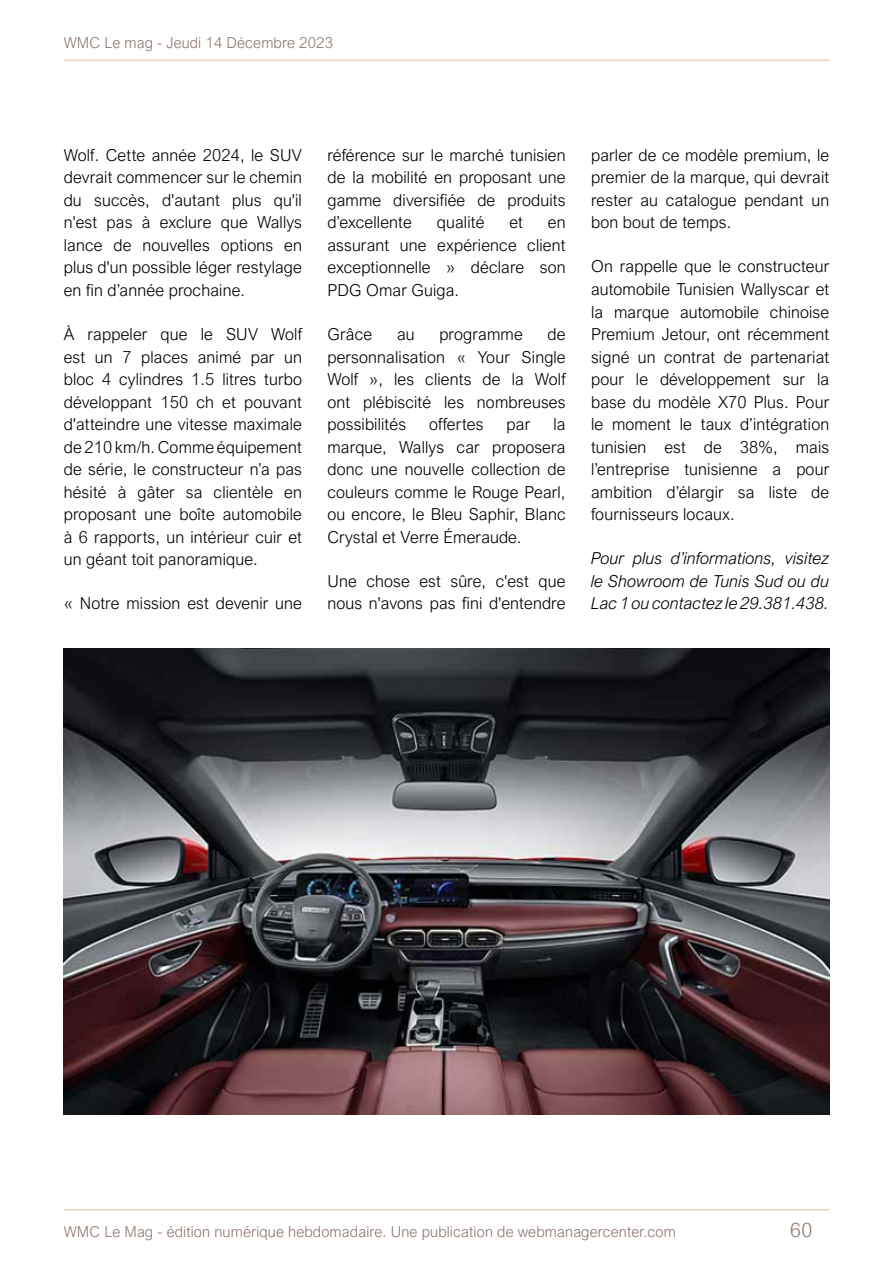
<style>
.page{position:relative;width:893px;height:1263px;background:#fff}
.page>*{position:absolute;margin:0;border:0;box-sizing:border-box;transform-origin:0 0}
.t1{font:300 19.5px "Arial Nova W07";color:#8b776e}
.t2{font:300 16.5px/22.5px "Arial Nova";letter-spacing:.01em;color:#000;text-align:justify}
.t3{font:italic 300 16.5px/22.5px "Arial Nova";letter-spacing:.01em;color:#000;text-align:justify}
.t4{font:300 15px "Arial Nova W07";letter-spacing:.01em;color:#8b776e}
</style>
<div class="page">
<hr style="left:64px;top:60px;width:765px;height:1px;background:#e0cda9">
<hr style="left:64px;top:1209px;width:765px;height:1px;background:#e0cda9">
<img style="left:64px;top:648px;width:765px;height:466px">
<p class="t4" style="left:64px;top:34px;width:271px">WMC Le mag - Jeudi 14 Décembre 2023</p>
<p class="t2" style="left:64px;top:144px;width:240px">Wolf. Cette année 2024, le SUV devrait commencer sur le chemin du succès, d'autant plus qu'il n'est pas à exclure que Wallys lance de nouvelles options en plus d'un possible léger restylage en fin d’année prochaine.</p>
<p class="t2" style="left:64px;top:323px;width:240px">À rappeler que le SUV Wolf est un 7 places animé par un bloc 4 cylindres 1.5 litres turbo développant 150 ch et pouvant d'atteindre une vitesse maximale de 210 km/h. Comme équipement de série, le constructeur n’a pas hésité à gâter sa clientèle en proposant une boîte automobile à 6 rapports, un intérieur cuir et un géant toit panoramique.</p>
<p class="t2" style="left:64px;top:592px;width:240px">« Notre mission est devenir une</p>
<p class="t2" style="left:327px;top:144px;width:240px">référence sur le marché tunisien de la mobilité en proposant une gamme diversifiée de produits d’excellente</p>
<p class="t2" style="left:437px;top:211px;width:49px">qualité</p>
<p class="t2" style="left:509px;top:211px;width:15px">et</p>
<p class="t2" style="left:327px;top:211px;width:240px;text-indent:220px">en assurant une expérience client exceptionnelle » déclare son PDG Omar Guiga.</p>
<p class="t2" style="left:327px;top:323px;width:46px">Grâce</p>
<p class="t2" style="left:397px;top:323px;width:19px">au</p>
<p class="t2" style="left:439px;top:323px;width:85px">programme</p>
<p class="t2" style="left:327px;top:323px;width:240px;text-indent:220px">de personnalisation « Your Single Wolf », les clients de la Wolf ont plébiscité les nombreuses possibilités</p>
<p class="t2" style="left:429px;top:413px;width:56px">offertes</p>
<p class="t2" style="left:507px;top:413px;width:25px">par</p>
<p class="t2" style="left:327px;top:413px;width:240px;text-indent:226px">la marque, Wallys car proposera donc une nouvelle collection de couleurs comme le Rouge Pearl, ou encore, le Bleu Saphir, Blanc Crystal et Verre Émeraude.</p>
<p class="t2" style="left:327px;top:570px;width:240px">Une chose est sûre, c'est que nous n'avons pas fini d'entendre</p>
<p class="t2" style="left:591px;top:144px;width:240px">parler de ce modèle premium, le premier de la marque, qui devrait rester au catalogue pendant un bon bout de temps.</p>
<p class="t2" style="left:591px;top:255px;width:240px">On rappelle que le constructeur automobile Tunisien Wallyscar et la marque automobile chinoise Premium Jetour, ont récemment signé un contrat de partenariat pour le développement sur la base du modèle X70 Plus. Pour le moment le taux d’intégration tunisien est de 38%, mais l’entreprise tunisienne a pour ambition d’élargir sa liste de fournisseurs locaux.</p>
<p class="t3" style="left:591px;top:547px;width:240px">Pour plus d’informations, visitez le Showroom de Tunis Sud ou du Lac 1 ou contactez le 29.381.438.</p>
<p class="t4" style="left:64px;top:1223px;width:614px">WMC Le Mag - édition numérique hebdomadaire. Une publication de webmanagercenter.com</p>
<p class="t1" style="left:790px;top:1219px;width:23px">60</p>
</div>
